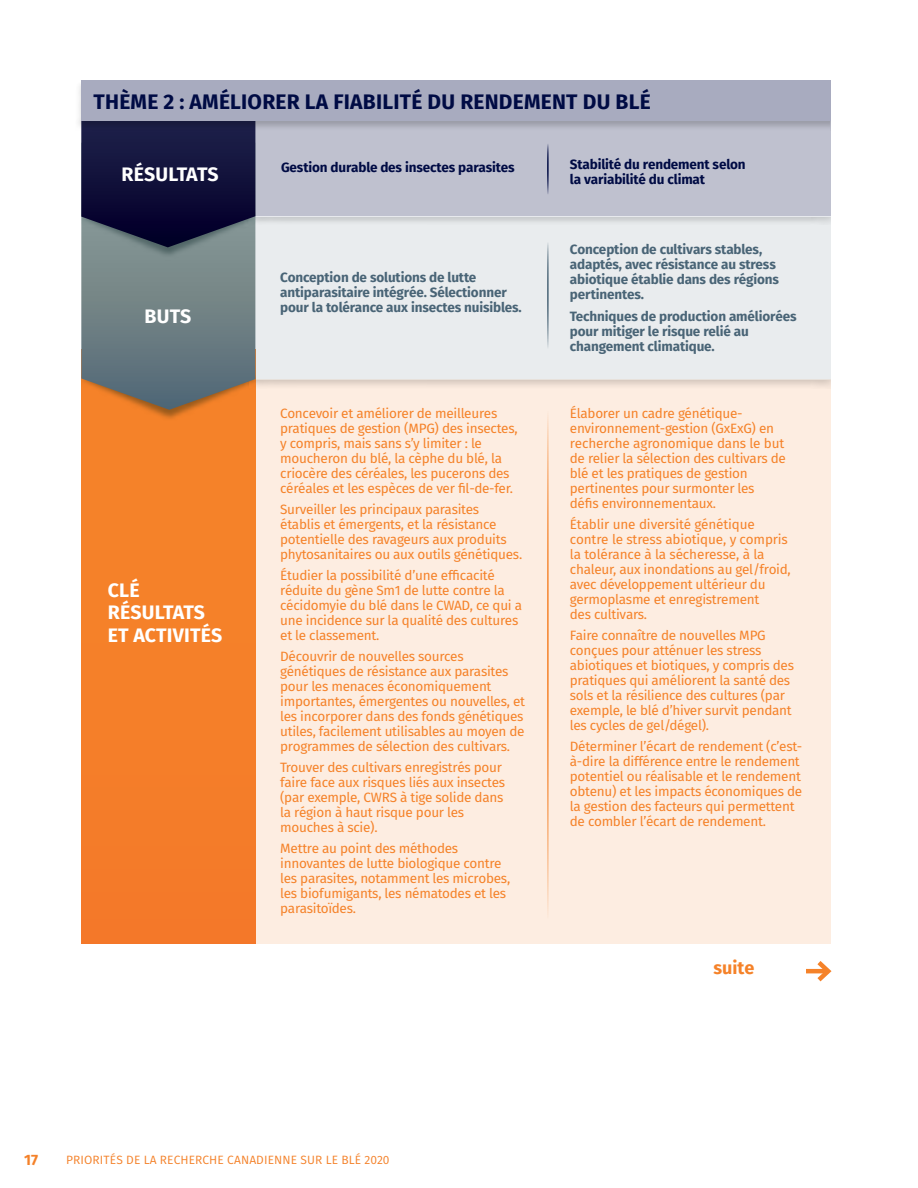
<style>
.page{position:relative;width:918px;height:1188px;background:#fff}
.page>*{position:absolute;margin:0;border:0;box-sizing:border-box;transform-origin:0 0}
.t1{font:700 21px "Fira Sans";letter-spacing:.01em;color:#000b44}
.t2{font:700 19.5px/22.5px "Fira Sans";letter-spacing:.01em;color:#fff}
.t3{font:700 18px "Fira Sans";color:#f58229}
.t4{font:700 15px "Fira Sans";color:#f48129}
.KeyResults-Orange_bu{font:13.5px/15px "Fira Sans";letter-spacing:-.02em;color:#f58229}
.Goal-Grey{font:700 13.5px/15px "Fira Sans";letter-spacing:-.01em;color:#496476}
.Outcome-Purple{font:700 13.5px/15px "Fira Sans";letter-spacing:-.01em;color:#000b44}
.t5{font:12px "Fira Sans";letter-spacing:.01em;color:#f48129}
</style>
<div class="page">
<div style="left:252px;top:379px;width:579px;height:565px;background:#fdede1"></div>
<div style="left:249px;top:216px;width:587px;height:173px;background:#000;opacity:.5"></div>
<div style="left:252px;top:216px;width:579px;height:163px;background:#e9ecee"></div>
<div style="left:249px;top:120px;width:587px;height:105px;background:#000;opacity:.5"></div>
<div style="left:255px;top:131px;width:576px;height:85px;background:#bfc1cf"></div>
<div style="left:81px;top:350px;width:174px;height:594px;background:#f58029"></div>
<svg style="left:81px;top:264px;width:174px;height:146px;background:#797d78"></svg>
<hr style="left:806px;top:969px;width:22px;height:4px;background:#f58229">
<svg style="left:813px;top:961px;width:19px;height:21px"></svg>
<hr style="left:547px;top:143px;width:2px;height:51px;background:#000b44">
<hr style="left:547px;top:241px;width:2px;height:108px;background:#496476">
<hr style="left:547px;top:408px;width:2px;height:510px;background:#f58229">
<img style="left:81px;top:192px;width:175px;height:72px">
<svg style="left:81px;top:131px;width:174px;height:116px;background:#1d1f44"></svg>
<div style="left:76px;top:80px;width:761px;height:51px;background:#000;opacity:.3"></div>
<div style="left:81px;top:81px;width:750px;height:40px;background:#a8abbf"></div>
<div style="left:831px;top:80px;width:87px;height:881px;background:#fff"></div>
<p class="t1" style="left:94px;top:87px;width:559px">THÈME 2 : AMÉLIORER LA FIABILITÉ DU RENDEMENT DU BLÉ</p>
<p class="t2" style="left:122px;top:162px;width:99px">RÉSULTATS</p>
<p class="t2" style="left:145px;top:305px;width:48px">BUTS</p>
<p class="t2" style="left:108px;top:578px;width:116px">CLÉ<br>RÉSULTATS<br>ET ACTIVITÉS</p>
<p class="Outcome-Purple" style="left:281px;top:159px;width:235px">Gestion durable des insectes parasites</p>
<p class="Outcome-Purple" style="left:570px;top:156px;width:177px">Stabilité du rendement selon la variabilité du climat</p>
<p class="Goal-Grey" style="left:280px;top:270px;width:243px">Conception de solutions de lutte antiparasitaire intégrée. Sélectionner pour la tolérance aux insectes nuisibles.</p>
<p class="KeyResults-Orange_bu" style="left:280px;top:406px;width:239px">Concevoir et améliorer de meilleures pratiques de gestion (MPG) des insectes, y compris, mais sans s’y limiter : le moucheron du blé, la cèphe du blé, la criocère des céréales, les pucerons des céréales et les espèces de ver fil-de-fer.</p>
<p class="KeyResults-Orange_bu" style="left:280px;top:502px;width:244px">Surveiller les principaux parasites établis et émergents, et la résistance potentielle des ravageurs aux produits phytosanitaires ou aux outils génétiques.</p>
<p class="KeyResults-Orange_bu" style="left:280px;top:568px;width:243px">Étudier la possibilité d’une efficacité réduite du gène Sm1 de lutte contre la cécidomyie du blé dans le CWAD, ce qui a une incidence sur la qualité des cultures et le classement.</p>
<p class="KeyResults-Orange_bu" style="left:280px;top:649px;width:246px">Découvrir de nouvelles sources génétiques de résistance aux parasites pour les menaces économiquement importantes, émergentes ou nouvelles, et les incorporer dans des fonds génétiques utiles, facilement utilisables au moyen de programmes de sélection des cultivars.</p>
<p class="KeyResults-Orange_bu" style="left:280px;top:760px;width:226px">Trouver des cultivars enregistrés pour faire face aux risques liés aux insectes (par exemple, CWRS à tige solide dans la région à haut risque pour les mouches à scie).</p>
<p class="KeyResults-Orange_bu" style="left:280px;top:841px;width:232px">Mettre au point des méthodes innovantes de lutte biologique contre les parasites, notamment les microbes, les biofumigants, les nématodes et les parasitoïdes.</p>
<p class="Goal-Grey" style="left:570px;top:242px;width:211px">Conception de cultivars stables, adaptés, avec résistance au stress abiotique établie dans des régions pertinentes.</p>
<p class="Goal-Grey" style="left:570px;top:309px;width:228px">Techniques de production améliorées pour mitiger le risque relié au changement climatique.</p>
<p class="KeyResults-Orange_bu" style="left:570px;top:406px;width:218px">Élaborer un cadre génétique&shy;environnement-gestion (GxExG) en recherche agronomique dans le but de relier la sélection des cultivars de blé et les pratiques de gestion pertinentes pour surmonter les défis environnementaux.</p>
<p class="KeyResults-Orange_bu" style="left:570px;top:517px;width:222px">Établir une diversité génétique contre le stress abiotique, y compris la tolérance à la sécheresse, à la chaleur, aux inondations au gel/froid, avec développement ultérieur du germoplasme et enregistrement<br>des cultivars.</p>
<p class="KeyResults-Orange_bu" style="left:570px;top:628px;width:226px">Faire connaître de nouvelles MPG conçues pour atténuer les stress abiotiques et biotiques, y compris des pratiques qui améliorent la santé des sols et la résilience des cultures (par exemple, le blé d’hiver survit pendant les cycles de gel/dégel).</p>
<p class="KeyResults-Orange_bu" style="left:570px;top:739px;width:234px">Déterminer l’écart de rendement (c’est&shy;à-dire la différence entre le rendement potentiel ou réalisable et le rendement obtenu) et les impacts économiques de la gestion des facteurs qui permettent de combler l’écart de rendement.</p>
<p class="t3" style="left:714px;top:956px;width:42px">suite</p>
<p class="t4" style="left:24px;top:1149px;width:15px">17</p>
<p class="t5" style="left:66px;top:1151px;width:325px">PRIORITÉS DE LA RECHERCHE CANADIENNE SUR LE BLÉ 2020</p>
</div>
